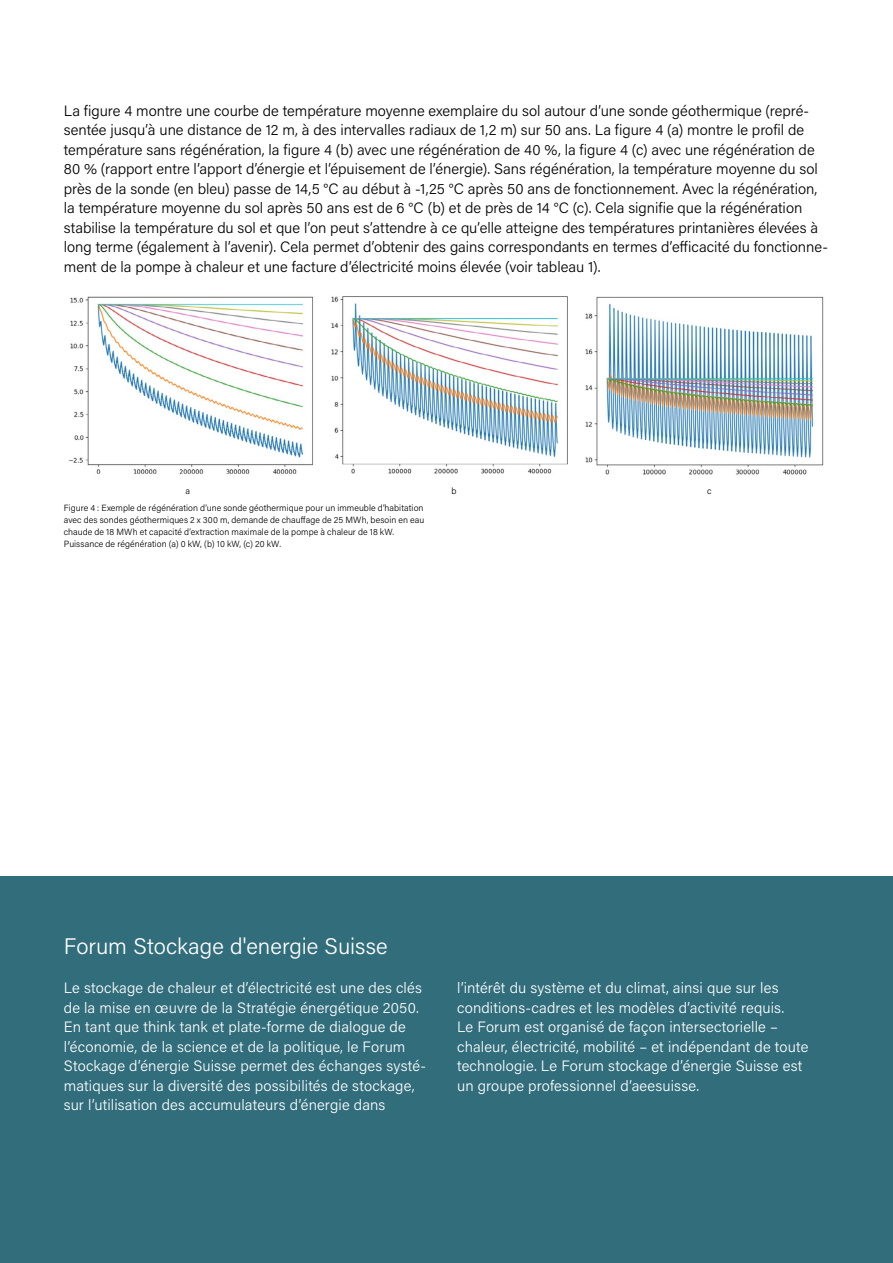
<style>
.page{position:relative;width:893px;height:1263px;background:#fff}
.page>*{position:absolute;margin:0;border:0;box-sizing:border-box;transform-origin:0 0}
.t1{font:300 22.5px "Acumin Pro";color:#fff}
.t2{font:300 15px/19.5px "Acumin Pro";color:#000}
.t3{font:300 15px/19.5px "Acumin Pro";letter-spacing:.01em;color:#fff}
.t4{font:300 9px/12px "Acumin Pro";letter-spacing:.01em;color:#000}
</style>
<div class="page">
<div style="left:0;top:876px;width:893px;height:387px;background:#316d7b"></div>
<img style="left:69px;top:296px;width:755px;height:179px">
<p class="t2" style="left:64px;top:100px;width:766px">La figure 4 montre une courbe de température moyenne exemplaire du sol autour d’une sonde géothermique (repré&shy;sentée jusqu’à une distance de 12 m, à des intervalles radiaux de 1,2 m) sur 50 ans. La figure 4 (a) montre le profil de température sans régénération, la figure 4 (b) avec une régénération de 40 %, la figure 4 (c) avec une régénération de 80 % (rapport entre l’apport d’énergie et l’épuisement de l’énergie). Sans régénération, la température moyenne du sol près de la sonde (en bleu) passe de 14,5 °C au début à -1,25 °C après 50 ans de fonctionnement. Avec la régénération, la température moyenne du sol après 50 ans est de 6 °C (b) et de près de 14 °C (c). Cela signifie que la régénération stabilise la température du sol et que l’on peut s’attendre à ce qu’elle atteigne des températures printanières élevées à long terme (également à l’avenir). Cela permet d’obtenir des gains correspondants en termes d’efficacité du fonctionne&shy;ment de la pompe à chaleur et une facture d’électricité moins élevée (voir tableau 1).</p>
<p class="t4" style="left:186px;top:485px;width:6px">a</p>
<p class="t4" style="left:452px;top:485px;width:7px">b</p>
<p class="t4" style="left:707px;top:485px;width:6px">c</p>
<p class="t4" style="left:64px;top:502px;width:362px">Figure 4 : Exemple de régénération d’une sonde géothermique pour un immeuble d’habitation avec des sondes géothermiques 2 x 300 m, demande de chauffage de 25 MWh, besoin en eau chaude de 18 MWh et capacité d’extraction maximale de la pompe à chaleur de 18 kW.<br>Puissance de régénération (a) 0 kW, (b) 10 kW, (c) 20 kW.</p>
<h1 class="t1" style="left:64px;top:931px;width:326px">Forum Stockage d'energie Suisse</h1>
<p class="t3" style="left:64px;top:977px;width:364px">Le stockage de chaleur et d’électricité est une des clés de la mise en œuvre de la Stratégie énergétique 2050.<br>En tant que think tank et plate-forme de dialogue de l’économie, de la science et de la politique, le Forum Stockage d’énergie Suisse permet des échanges systé&shy;matiques sur la diversité des possibilités de stockage, sur l’utilisation des accumulateurs d’énergie dans</p>
<p class="t3" style="left:457px;top:977px;width:353px">l’intérêt du système et du climat, ainsi que sur les conditions-cadres et les modèles d’activité requis.<br>Le Forum est organisé de façon intersectorielle – chaleur, électricité, mobilité – et indépendant de toute technologie. Le Forum stockage d’énergie Suisse est un groupe professionnel d’aeesuisse.</p>
</div>
